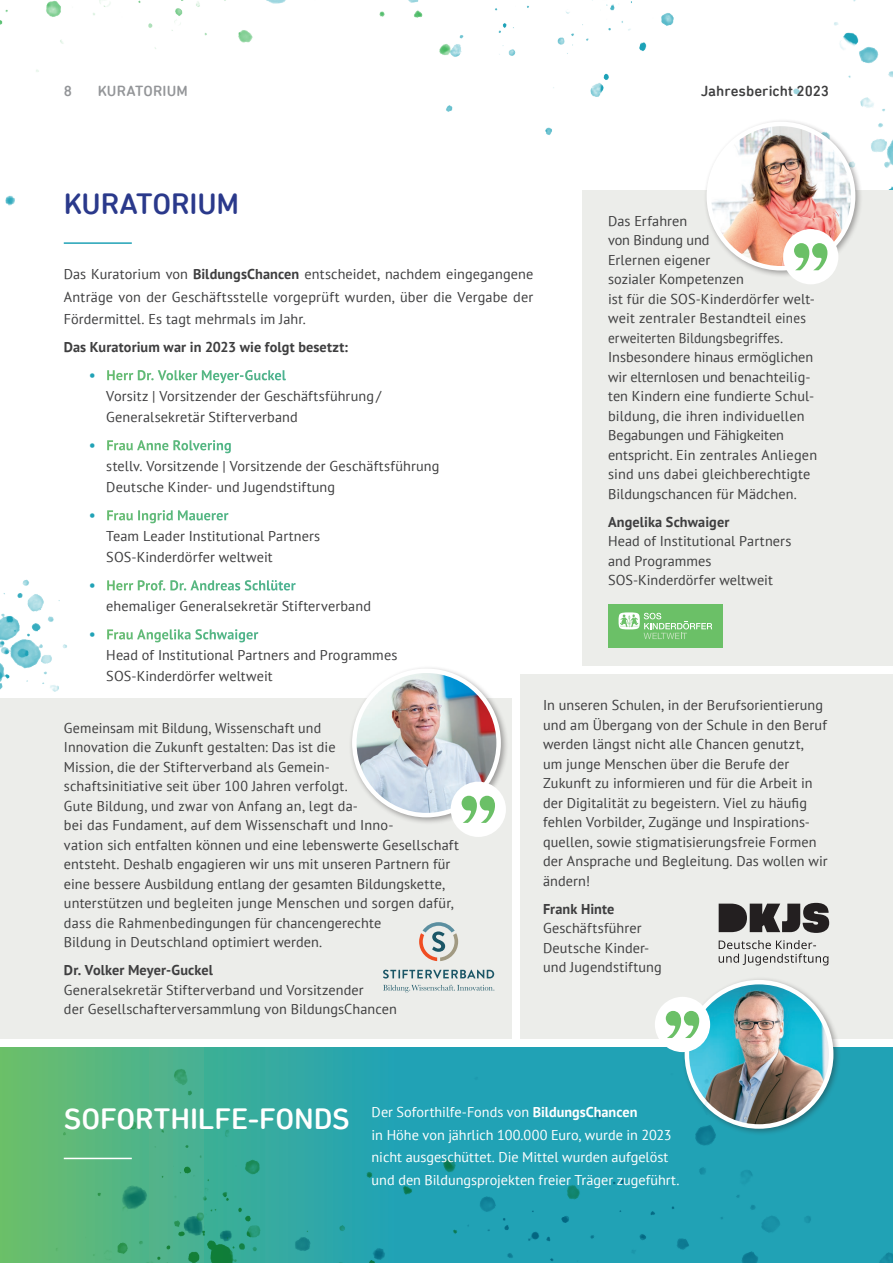
<style>
.page{position:relative;width:893px;height:1263px;background:#fff}
.page>*{position:absolute;margin:0;border:0;box-sizing:border-box;transform-origin:0 0}
.t1{font:500 30px "DIN Next Rounded LT Pro";letter-spacing:-.005em;color:#fff}
.t2{font:500 30px "DIN Next Rounded LT Pro";letter-spacing:-.005em;color:#2a398b}
.t3{font:500 15px "DIN Next Rounded LT Pro";letter-spacing:.005em;color:#3e3e3f}
.t4{font:500 15px "DIN Next Rounded LT Pro";letter-spacing:.01em;color:#939598}
.t5{font:14.25px/19.5px "PT Sans";letter-spacing:.005em;color:#3e3e3f}
.t6{font:14.25px/22.5px "PT Sans";color:#fff}
.t7{font:700 14.25px "PT Sans";letter-spacing:.01em;color:#3e3e3f}
.s1{font-weight:700}
.s2{font-weight:700;color:#21a2b6}
.s3{font-weight:700;color:#fff}
</style>
<div class="page">
<img style="left:0;top:0;width:893px;height:282px">
<img style="left:0;top:579px;width:67px;height:113px">
<div style="left:0;top:698px;width:512px;height:340px;background:#ecedea"></div>
<div style="left:520px;top:674px;width:373px;height:364px;background:#ecedea"></div>
<hr style="left:64px;top:242px;width:68px;height:2px;background:#21a2b6">
<svg style="left:383px;top:985px;width:111px;height:7px"></svg>
<svg style="left:383px;top:970px;width:111px;height:8px"></svg>
<svg style="left:419px;top:922px;width:39px;height:39px"></svg>
<div style="left:349px;top:665px;width:159px;height:160px;background:#231f20;opacity:.4"></div>
<img style="left:354px;top:671px;width:145px;height:144px;border-radius:72px">
<div style="left:352px;top:668px;width:149px;height:149px;border:4px solid #fff;border-radius:50%"></div>
<div style="left:451px;top:782px;width:55px;height:55px;background:#fff;border-radius:50%"></div>
<svg style="left:462px;top:796px;width:33px;height:27px"></svg>
<div style="left:583px;top:190px;width:310px;height:476px;background:#ecedea"></div>
<div style="left:703px;top:119px;width:160px;height:159px;background:#231f20;opacity:.4"></div>
<img style="left:709px;top:124px;width:144px;height:144px;border-radius:72px">
<div style="left:707px;top:122px;width:148px;height:148px;border:4px solid #fff;border-radius:50%"></div>
<div style="left:783px;top:229px;width:55px;height:55px;background:#fff;border-radius:50%"></div>
<svg style="left:794px;top:243px;width:33px;height:27px"></svg>
<div style="left:681px;top:977px;width:160px;height:159px;background:#231f20;opacity:.4"></div>
<img style="left:687px;top:982px;width:144px;height:144px;border-radius:72px">
<div style="left:655px;top:997px;width:55px;height:55px;background:#fff;border-radius:50%"></div>
<svg style="left:666px;top:1011px;width:33px;height:27px"></svg>
<img style="left:0;top:1047px;width:893px;height:216px">
<hr style="left:64px;top:1158px;width:68px;height:1px;background:#fff">
<div style="left:608px;top:604px;width:115px;height:44px;background:#6bc067"></div>
<svg style="left:619px;top:612px;width:93px;height:27px"></svg>
<svg style="left:719px;top:940px;width:109px;height:25px"></svg>
<svg style="left:719px;top:903px;width:110px;height:30px"></svg>
<p class="t4" style="left:64px;top:82px;width:10px">8</p>
<p class="t4" style="left:98px;top:82px;width:92px">KURATORIUM</p>
<p class="t3" style="left:701px;top:82px;width:130px">Jahresbericht 2023</p>
<h1 class="t2" style="left:64px;top:186px;width:177px">KURATORIUM</h1>
<p class="t5" style="left:64px;top:263px;width:471px;line-height:22.5px;text-align:justify">Das Kuratorium von <span class="s1">BildungsChancen</span> entscheidet, nachdem eingegangene Anträge von der Geschäftsstelle vorgeprüft wurden, über die Vergabe der Fördermittel. Es tagt mehrmals im Jahr.</p>
<p class="t7" style="left:64px;top:338px;width:286px">Das Kuratorium war in 2023 wie folgt besetzt:</p>
<p class="t5" style="left:106px;top:364px;width:276px;line-height:21px;text-indent:-17px"><span class="s2">•</span> <span class="s3">Herr Dr. Volker Meyer-Guckel<br></span>Vorsitz | Vorsitzender der Geschäftsführung /<br>Generalsekretär Stifterverband</p>
<p class="t5" style="left:106px;top:434px;width:335px;line-height:21px;text-indent:-17px"><span class="s2">•</span> <span class="s3">Frau Anne Rolvering<br></span>stellv. Vorsitzende | Vorsitzende der Geschäftsführung<br>Deutsche Kinder- und Jugendstiftung</p>
<p class="t5" style="left:106px;top:504px;width:215px;line-height:21px;text-indent:-17px"><span class="s2">•</span> <span class="s3">Frau Ingrid Mauerer<br></span>Team Leader Institutional Partners<br>SOS-Kinderdörfer weltweit</p>
<p class="t5" style="left:106px;top:574px;width:266px;line-height:21px;text-indent:-17px"><span class="s2">•</span> <span class="s3">Herr Prof. Dr. Andreas Schlüter<br></span>ehemaliger Generalsekretär Stifterverband</p>
<p class="t5" style="left:106px;top:623px;width:293px;line-height:21px;text-indent:-17px"><span class="s2">•</span> <span class="s3">Frau Angelika Schwaiger<br></span>Head of Institutional Partners and Programmes<br>SOS-Kinderdörfer weltweit</p>
<p class="t5" style="left:64px;top:718px;width:396px">Gemeinsam mit Bildung, Wissenschaft und<br>Innovation die Zukunft gestalten: Das ist die<br>Mission, die der Stifterverband als Gemein-<br>schaftsinitiative seit über 100 Jahren verfolgt.<br>Gute Bildung, und zwar von Anfang an, legt da-<br>bei das Fundament, auf dem Wissenschaft und Inno-<br>vation sich entfalten können und eine lebenswerte Gesellschaft entsteht. Deshalb engagieren wir uns mit unseren Partnern für eine bessere Ausbildung entlang der gesamten Bildungskette, unterstützen und begleiten junge Menschen und sorgen dafür, dass die Rahmenbedingungen für chancengerechte<br>Bildung in Deutschland optimiert werden.</p>
<p class="t7" style="left:64px;top:961px;width:150px">Dr. Volker Meyer-Guckel</p>
<p class="t5" style="left:64px;top:980px;width:334px">Generalsekretär Stifterverband und Vorsitzender<br>der Gesellschafterversammlung von BildungsChancen</p>
<p class="t5" style="left:608px;top:211px;width:211px">Das Erfahren<br>von Bindung und<br>Erlernen eigener<br>sozialer Kompetenzen<br>ist für die SOS-Kinderdörfer welt&shy;weit zentraler Bestandteil eines erweiterten Bildungsbegriffes.<br>Insbesondere hinaus ermöglichen wir elternlosen und benachteilig&shy;ten Kindern eine fundierte Schul&shy;bildung, die ihren individuellen<br>Begabungen und Fähigkeiten entspricht. Ein zentrales Anliegen sind uns dabei gleichberechtigte<br>Bildungschancen für Mädchen.</p>
<p class="t7" style="left:608px;top:512px;width:123px">Angelika Schwaiger</p>
<p class="t5" style="left:608px;top:531px;width:185px">Head of Institutional Partners and Programmes<br>SOS-Kinderdörfer weltweit</p>
<p class="t5" style="left:543px;top:695px;width:286px">In unseren Schulen, in der Berufsorientierung und am Übergang von der Schule in den Beruf werden längst nicht alle Chancen genutzt,<br>um junge Menschen über die Berufe der Zukunft zu informieren und für die Arbeit in der Digitalität zu begeistern. Viel zu häufig fehlen Vorbilder, Zugänge und Inspirations&shy;quellen, sowie stigmatisierungsfreie Formen der Ansprache und Begleitung. Das wollen wir ändern!</p>
<p class="t7" style="left:543px;top:899px;width:73px">Frank Hinte</p>
<p class="t5" style="left:543px;top:918px;width:120px">Geschäftsführer<br>Deutsche Kinder&shy;und Jugendstiftung</p>
<h1 class="t1" style="left:64px;top:1101px;width:288px">SOFORTHILFE-FONDS</h1>
<p class="t6" style="left:372px;top:1101px;width:309px">Der Soforthilfe-Fonds von <span class="s1">BildungsChancen<br></span>in Höhe von jährlich 100.000 Euro, wurde in 2023 nicht ausgeschüttet. Die Mittel wurden aufgelöst und den Bildungsprojekten freier Träger zugeführt.</p>
</div>
